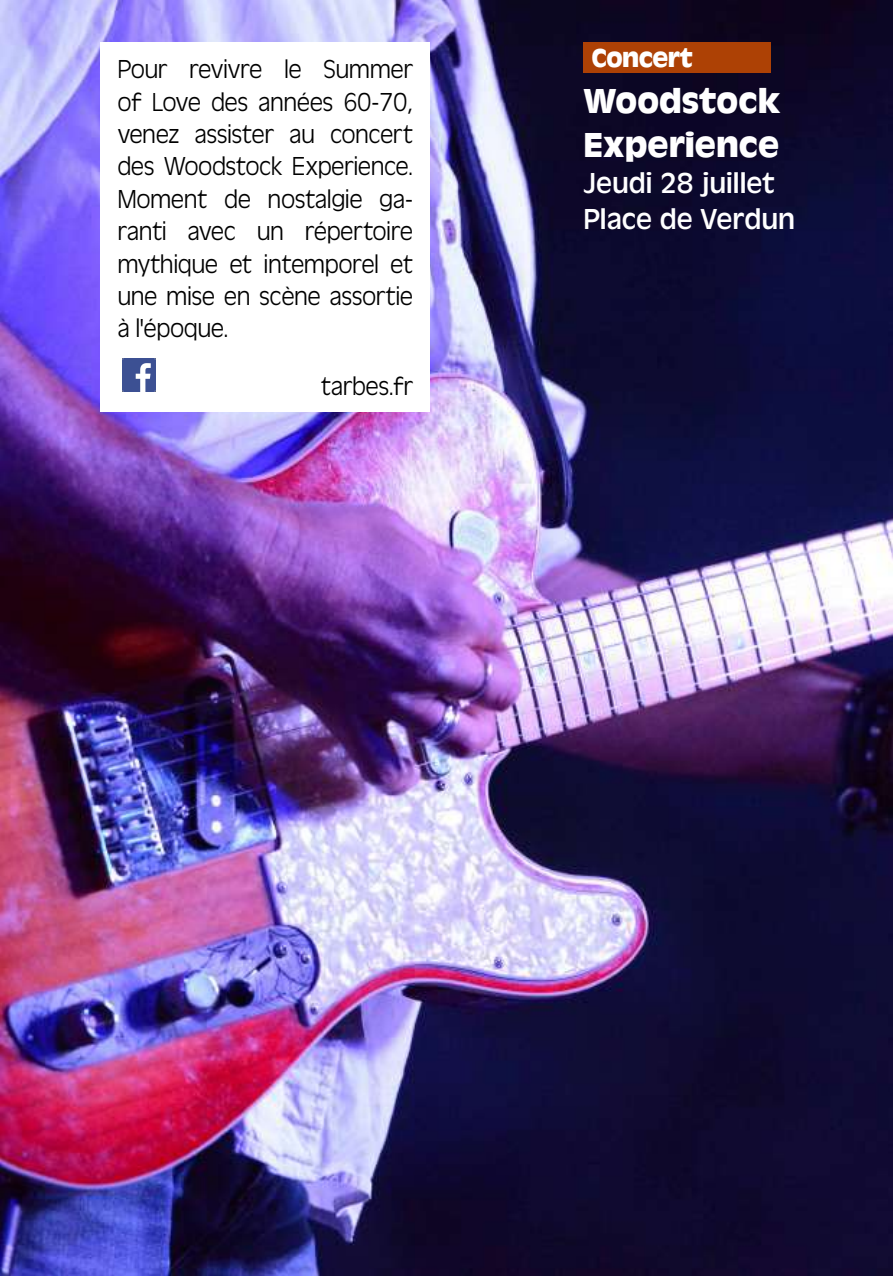
<style>
.page{position:relative;width:893px;height:1276px;background:#fff}
.page>*{position:absolute;margin:0;border:0;box-sizing:border-box;transform-origin:0 0}
.t1{font:700 36px/43.2px "Antique Oli";color:#fff}
.t2{font:30px/36px "Antique Oli";color:#fff}
.t3{font:300 27px/32.4px "Antique Oli";letter-spacing:-.02em;color:#000;text-align:justify}
.t4{font:700 27px "Antique Oli";letter-spacing:-.02em;color:#fff}
</style>
<div class="page">
<img style="left:0;top:0;width:893px;height:1276px">
<div style="left:583px;top:43px;width:187px;height:30px;background:#ad4105"></div>
<div style="left:100px;top:43px;width:330px;height:369px;background:#fff"></div>
<img style="left:122px;top:358px;width:34px;height:33px">
<p class="t3" style="left:117px;top:54px;width:297px">Pour revivre le Summer of Love des années 60-70, venez assister au concert des Woodstock Experience.<br>Moment de nostalgie ga&shy;ranti avec un répertoire mythique et intemporel et une mise en scène assortie à l'époque.</p>
<p class="t3" style="left:321px;top:371px;width:94px">tarbes.fr</p>
<p class="t4" style="left:592px;top:43px;width:103px">Concert</p>
<h1 class="t1" style="left:583px;top:80px;width:198px">Woodstock<br>Experience</h1>
<p class="t2" style="left:583px;top:165px;width:213px">Jeudi 28 juillet<br>Place de Verdun</p>
</div>
